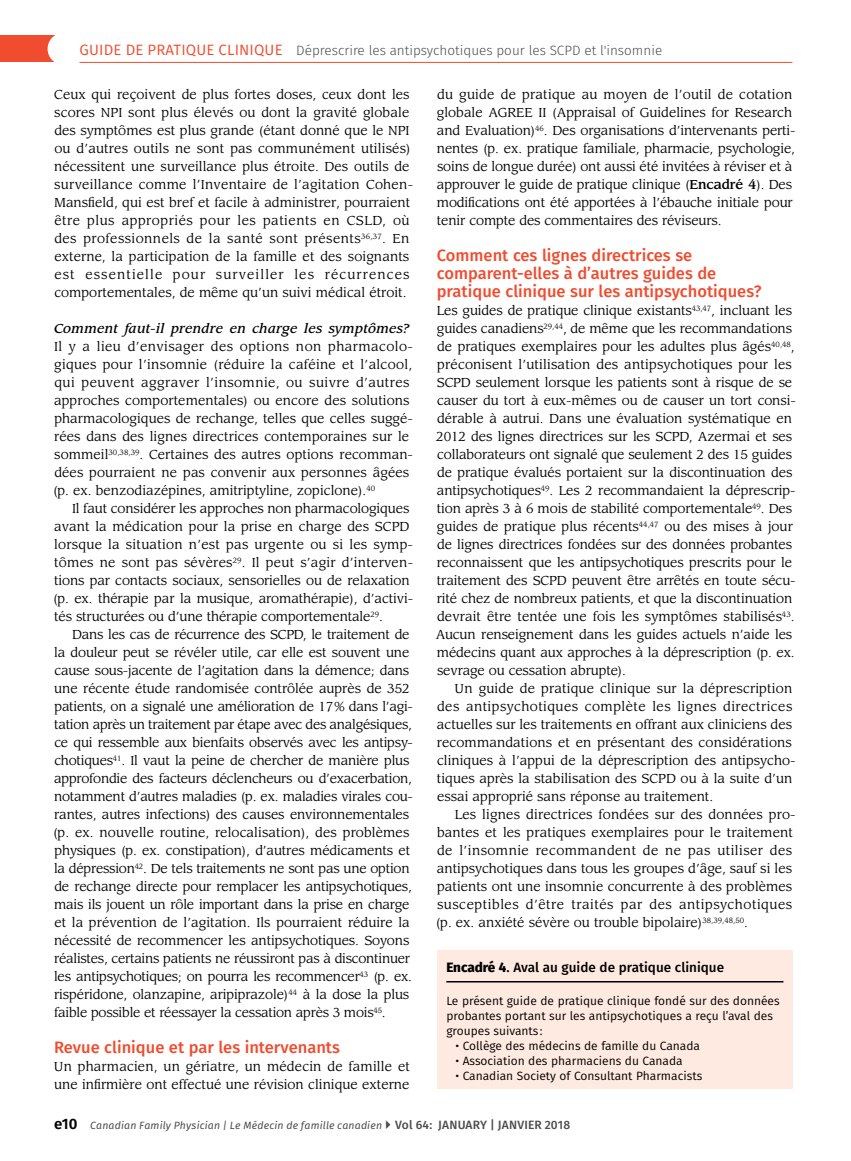
<style>
.page{position:relative;width:851px;height:1161px;background:#fff}
.page>*{position:absolute;margin:0;border:0;box-sizing:border-box;transform-origin:0 0}
.t1{font:500 16.5px/18px "Fira Sans";color:#f04c2f}
.t2{font:300 13.5px "Fira Sans";color:#4d4d4f}
.t3{font:500 13.5px "Fira Sans";color:#000}
.t4{font:12.75px/18px "Leawood Std";letter-spacing:-.005em;color:#000}
.t5{font:italic 500 12.75px "Leawood Std";letter-spacing:.02em;color:#000}
.t6{font:12px/15px "Fira Sans";color:#000}
.t7{font:italic 10.5px "Fira Sans";letter-spacing:.015em;color:#4d4d4f}
.s1{font-weight:400;font-size:15px;color:#f04c2f}
.s2{font-weight:500}
.s3{font-weight:800}
.s4{font-weight:600;font-style:normal;font-size:15px;color:#000}
.s5{font-weight:500;font-style:normal;font-size:12px}
</style>
<div class="page">
<div style="left:0;top:35px;width:55px;height:27px;background:#f04c2f"></div>
<div style="left:48px;top:33px;width:32px;height:32px;background:#fff;border-radius:50%"></div>
<hr style="left:80px;top:62px;width:712px;height:1px;background:#f04c2f">
<div style="left:437px;top:950px;width:355px;height:139px;background:#feeae0"></div>
<hr style="left:446px;top:981px;width:337px;height:1px;background:#000">
<p class="t2" style="left:80px;top:40px;width:584px"><span class="s1">GUIDE DE PRATIQUE CLINIQUE</span> Déprescrire les antipsychotiques pour les SCPD et l'insomnie</p>
<p class="t4" style="left:54px;top:86px;width:360px">Ceux qui reçoivent de plus fortes doses, ceux dont les scores NPI sont plus élevés ou dont la gravité globale des symptômes est plus grande (étant donné que le NPI ou d’autres outils ne sont pas communément utilisés) nécessitent une surveillance plus étroite. Des outils de surveillance comme l’Inventaire de l’agitation Cohen-Mansfield, qui est bref et facile à administrer, pourraient être plus appropriés pour les patients en CSLD, où des professionnels de la santé sont présents<sup>36,37</sup>. En externe, la participation de la famille et des soignants est essentielle pour surveiller les récurrences comportementales, de même qu’un suivi médical étroit.</p>
<p class="t5" style="left:54px;top:321px;width:357px">Comment faut-il prendre en charge les symptômes?</p>
<p class="t4" style="left:53px;top:338px;width:361px">Il y a lieu d’envisager des options non pharmacolo&shy;giques pour l’insomnie (réduire la caféine et l’alcool, qui peuvent aggraver l’insomnie, ou suivre d’autres approches comportementales) ou encore des solutions pharmacologiques de rechange, telles que celles suggé&shy;rées dans des lignes directrices contemporaines sur le sommeil<sup>30,38,39</sup>. Certaines des autres options recomman&shy;dées pourraient ne pas convenir aux personnes âgées (p. ex. benzodiazépines, amitriptyline, zopiclone).<sup>40</sup></p>
<p class="t4" style="left:53px;top:500px;width:361px;text-indent:19px">Il faut considérer les approches non pharmacologiques avant la médication pour la prise en charge des SCPD lorsque la situation n’est pas urgente ou si les symp&shy;tômes ne sont pas sévères<sup>29</sup>. Il peut s’agir d’interven&shy;tions par contacts sociaux, sensorielles ou de relaxation (p. ex. thérapie par la musique, aromathérapie), d’activi&shy;tés structurées ou d’une thérapie comportementale<sup>29</sup>.</p>
<p class="t4" style="left:53px;top:626px;width:361px;text-indent:19px">Dans les cas de récurrence des SCPD, le traitement de la douleur peut se révéler utile, car elle est souvent une cause sous-jacente de l’agitation dans la démence; dans une récente étude randomisée contrôlée auprès de 352 patients, on a signalé une amélioration de 17% dans l’agi&shy;tation après un traitement par étape avec des analgésiques, ce qui ressemble aux bienfaits observés avec les antipsy&shy;chotiques<sup>41</sup>. Il vaut la peine de chercher de manière plus approfondie des facteurs déclencheurs ou d’exacerbation, notamment d’autres maladies (p. ex. maladies virales cou&shy;rantes, autres infections) des causes environnementales (p. ex. nouvelle routine, relocalisation), des problèmes physiques (p. ex. constipation), d’autres médicaments et la dépression<sup>42</sup>. De tels traitements ne sont pas une option de rechange directe pour remplacer les antipsychotiques, mais ils jouent un rôle important dans la prise en charge et la prévention de l’agitation. Ils pourraient réduire la nécessité de recommencer les antipsychotiques. Soyons réalistes, certains patients ne réussiront pas à discontinuer les antipsychotiques; on pourra les recommencer<sup>43</sup> (p. ex. rispéridone, olanzapine, aripiprazole)<sup>44</sup> à la dose la plus faible possible et réessayer la cessation après 3 mois<sup>45</sup>.</p>
<p class="t1" style="left:54px;top:1037px;width:287px">Revue clinique et par les intervenants</p>
<p class="t4" style="left:54px;top:1058px;width:357px">Un pharmacien, un gériatre, un médecin de famille et une infirmière ont effectué une révision clinique externe</p>
<p class="t4" style="left:437px;top:86px;width:360px">du guide de pratique au moyen de l’outil de cotation globale AGREE II (Appraisal of Guidelines for Research and Evaluation)<sup>46</sup>. Des organisations d’intervenants perti&shy;nentes (p. ex. pratique familiale, pharmacie, psychologie, soins de longue durée) ont aussi été invitées à réviser et à approuver le guide de pratique clinique (<span class="s2">Encadré 4</span>). Des modifications ont été apportées à l’ébauche initiale pour tenir compte des commentaires des réviseurs.</p>
<p class="t1" style="left:437px;top:245px;width:326px">Comment ces lignes directrices se comparent-elles à d’autres guides de pratique clinique sur les antipsychotiques?</p>
<p class="t4" style="left:435px;top:302px;width:361px">Les guides de pratique clinique existants<sup>43,47</sup>, incluant les guides canadiens<sup>29,44</sup>, de même que les recommandations de pratiques exemplaires pour les adultes plus âgés<sup>40,48</sup>, préconisent l’utilisation des antipsychotiques pour les SCPD seulement lorsque les patients sont à risque de se causer du tort à eux-mêmes ou de causer un tort consi&shy;dérable à autrui. Dans une évaluation systématique en 2012 des lignes directrices sur les SCPD, Azermai et ses collaborateurs ont signalé que seulement 2 des 15 guides de pratique évalués portaient sur la discontinuation des antipsychotiques<sup>49</sup>. Les 2 recommandaient la déprescrip&shy;tion après 3 à 6 mois de stabilité comportementale<sup>49</sup>. Des guides de pratique plus récents<sup>44,47</sup> ou des mises à jour de lignes directrices fondées sur des données probantes reconnaissent que les antipsychotiques prescrits pour le traitement des SCPD peuvent être arrêtés en toute sécu&shy;rité chez de nombreux patients, et que la discontinuation devrait être tentée une fois les symptômes stabilisés<sup>43</sup>.<br>Aucun renseignement dans les guides actuels n’aide les médecins quant aux approches à la déprescription (p. ex. sevrage ou cessation abrupte).</p>
<p class="t4" style="left:437px;top:680px;width:360px;text-indent:18px">Un guide de pratique clinique sur la déprescription des antipsychotiques complète les lignes directrices actuelles sur les traitements en offrant aux cliniciens des recommandations et en présentant des considérations cliniques à l’appui de la déprescription des antipsycho&shy;tiques après la stabilisation des SCPD ou à la suite d’un essai approprié sans réponse au traitement.</p>
<p class="t4" style="left:436px;top:806px;width:361px;text-indent:19px">Les lignes directrices fondées sur des données pro&shy;bantes et les pratiques exemplaires pour le traitement de l’insomnie recommandent de ne pas utiliser des antipsychotiques dans tous les groupes d’âge, sauf si les patients ont une insomnie concurrente à des problèmes susceptibles d’être traités par des antipsychotiques (p. ex. anxiété sévère ou trouble bipolaire)<sup>38,39,48,50</sup>.</p>
<p class="t3" style="left:446px;top:956px;width:279px"><span class="s3">Encadré 4</span>. Aval au guide de pratique clinique</p>
<p class="t6" style="left:446px;top:993px;width:335px">Le présent guide de pratique clinique fondé sur des données probantes portant sur les antipsychotiques a reçu l’aval des groupes suivants :</p>
<p class="t6" style="left:455px;top:1038px;width:246px">• Collège des médecins de famille du Canada</p>
<p class="t6" style="left:455px;top:1053px;width:229px">• Association des pharmaciens du Canada</p>
<p class="t6" style="left:455px;top:1068px;width:248px">• Canadian Society of Consultant Pharmacists</p>
<p class="t7" style="left:54px;top:1117px;width:517px"><span class="s4">e10</span> Canadian Family Physician | Le Médecin de famille canadien <span class="s5">Vol 64: JANUARY | JANVIER 2018</span></p>
</div>
